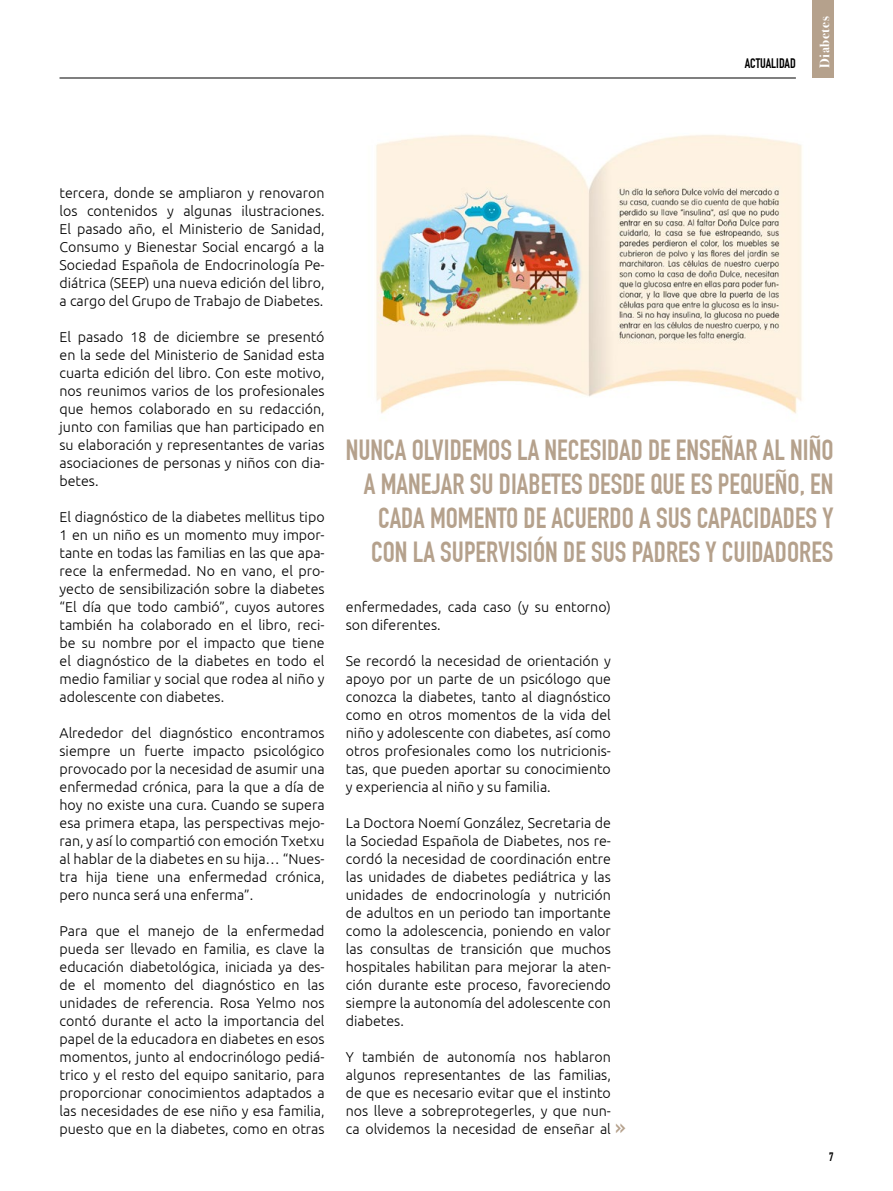
<style>
.page{position:relative;width:893px;height:1191px;background:#fff}
.page>*{position:absolute;margin:0;border:0;box-sizing:border-box;transform-origin:0 0}
.t1{font:28.5px/34.2px "DIN Engschrift Std";color:#b5a18c;text-align:right}
.t2{font:23.85px "DIN Engschrift Std";color:#b5a18c}
.t3{font:300 14.25px/18px "Ubuntu";color:#000;text-align:justify}
.t4{font:13.5px "DIN Engschrift Std";color:#000}
.t5{font:700 13.5px "Bodoni Svty Two ITCTT";letter-spacing:.04em;color:#fff}
.t6{font:12px "DIN Engschrift Std";color:#000}
</style>
<div class="page">
<img style="left:332px;top:74px;width:502px;height:340px">
<hr style="left:60px;top:78px;width:736px;height:1px;background:#000">
<div style="left:812px;top:0;width:21px;height:78px;background:#b5a18c"></div>
<p class="t4" style="left:745px;top:55px;width:53px">ACTUALIDAD</p>
<p class="t5" style="left:813px;top:68px;width:53px;rotate:-90deg">Diabetes</p>
<p class="t3" style="left:60px;top:184px;width:267px">tercera, donde se ampliaron y renovaron los contenidos y algunas ilustraciones.<br>El pasado año, el Ministerio de Sanidad, Consumo y Bienestar Social encargó a la Sociedad Española de Endocrinología Pe&shy;diátrica (SEEP) una nueva edición del libro, a cargo del Grupo de Trabajo de Diabetes.</p>
<p class="t3" style="left:60px;top:328px;width:267px">El pasado 18 de diciembre se presentó en la sede del Ministerio de Sanidad esta cuarta edición del libro. Con este motivo, nos reunimos varios de los profesionales que hemos colaborado en su redacción, junto con familias que han participado en su elaboración y representantes de varias asociaciones de personas y niños con dia&shy;betes.</p>
<p class="t3" style="left:60px;top:508px;width:267px">El diagnóstico de la diabetes mellitus tipo 1 en un niño es un momento muy impor&shy;tante en todas las familias en las que apa&shy;rece la enfermedad. No en vano, el pro&shy;yecto de sensibilización sobre la diabetes “El día que todo cambió”, cuyos autores también ha colaborado en el libro, reci&shy;be su nombre por el impacto que tiene el diagnóstico de la diabetes en todo el medio familiar y social que rodea al niño y adolescente con diabetes.</p>
<p class="t3" style="left:60px;top:724px;width:267px">Alrededor del diagnóstico encontramos siempre un fuerte impacto psicológico provocado por la necesidad de asumir una enfermedad crónica, para la que a día de hoy no existe una cura. Cuando se supera esa primera etapa, las perspectivas mejo&shy;ran, y así lo compartió con emoción Txetxu al hablar de la diabetes en su hija… “Nues&shy;tra hija tiene una enfermedad crónica, pero nunca será una enferma”.</p>
<p class="t3" style="left:60px;top:921px;width:267px">Para que el manejo de la enfermedad pueda ser llevado en familia, es clave la educación diabetológica, iniciada ya des&shy;de el momento del diagnóstico en las unidades de referencia. Rosa Yelmo nos contó durante el acto la importancia del papel de la educadora en diabetes en esos momentos, junto al endocrinólogo pediá&shy;trico y el resto del equipo sanitario, para proporcionar conocimientos adaptados a las necesidades de ese niño y esa familia, puesto que en la diabetes, como en otras</p>
<h1 class="t1" style="left:346px;top:433px;width:489px">NUNCA OLVIDEMOS LA NECESIDAD DE ENSEÑAR AL NIÑO A MANEJAR SU DIABETES DESDE QUE ES PEQUEÑO, EN CADA MOMENTO DE ACUERDO A SUS CAPACIDADES Y CON LA SUPERVISIÓN DE SUS PADRES Y CUIDADORES</h1>
<p class="t3" style="left:346px;top:597px;width:267px">enfermedades, cada caso (y su entorno) son diferentes.</p>
<p class="t3" style="left:346px;top:651px;width:267px">Se recordó la necesidad de orientación y apoyo por un parte de un psicólogo que conozca la diabetes, tanto al diagnóstico como en otros momentos de la vida del niño y adolescente con diabetes, así como otros profesionales como los nutricionis&shy;tas, que pueden aportar su conocimiento y experiencia al niño y su familia.</p>
<p class="t3" style="left:346px;top:813px;width:267px">La Doctora Noemí González, Secretaria de la Sociedad Española de Diabetes, nos re&shy;cordó la necesidad de coordinación entre las unidades de diabetes pediátrica y las unidades de endocrinología y nutrición de adultos en un periodo tan importante como la adolescencia, poniendo en valor las consultas de transición que muchos hospitales habilitan para mejorar la aten&shy;ción durante este proceso, favoreciendo siempre la autonomía del adolescente con diabetes.</p>
<p class="t3" style="left:346px;top:1047px;width:267px">Y también de autonomía nos hablaron algunos representantes de las familias, de que es necesario evitar que el instinto nos lleve a sobreprotegerles, y que nun&shy;ca olvidemos la necesidad de enseñar al</p>
<h2 class="t2" style="left:615px;top:1112px;width:12px">»</h2>
<p class="t6" style="left:829px;top:1149px;width:6px">7</p>
</div>
